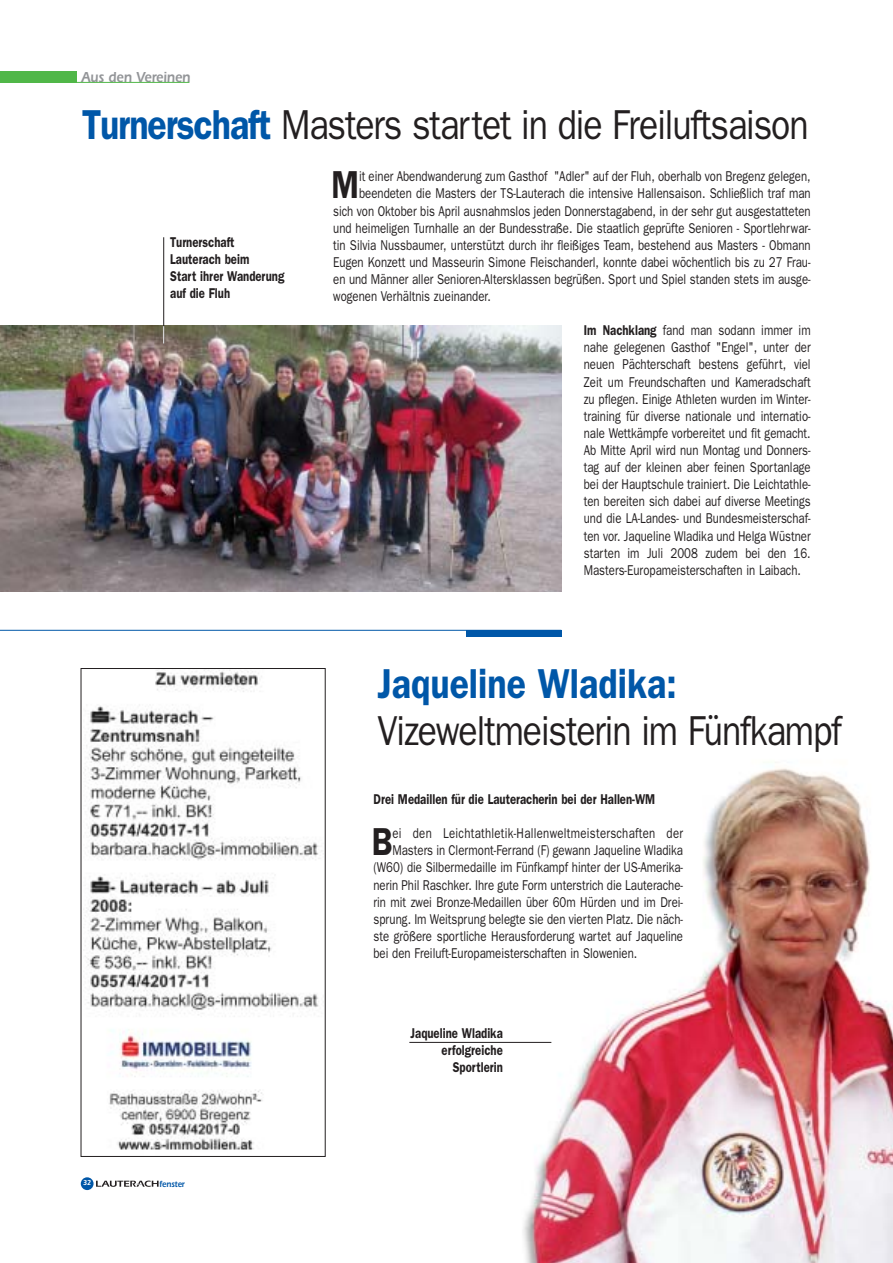
<style>
.page{position:relative;width:893px;height:1263px;background:#fff}
.page>*{position:absolute;margin:0;border:0;box-sizing:border-box;transform-origin:0 0}
.t1{font:42px "Franklin Gothic";letter-spacing:-.03em;color:#231f20;scale:.85 1}
.t2{font:600 42px "Franklin Gothic";color:#0057a8;scale:.85 1}
.t3{font:600 39.15px "Franklin Gothic";color:#231f20;scale:.8 1}
.t4{font:600 15px "Itc Eras";color:#939598;scale:.85 1}
.t5{font:14.25px/17.1px "Franklin Gothic";color:#231f20;text-align:justify;scale:.8 1}
.t6{font:600 14.25px/17.1px "Franklin Gothic";color:#231f20;scale:.8 1}
.t7{font:14.25px "Franklin Gothic";letter-spacing:.025em;color:#231f20;scale:.8 1}
.t8{font:600 9px "Itc Eras";color:#0057a8;scale:.85 1}
.t9{font:600 7.5px "Itc Eras";color:#fff;scale:.85 1}
.s1{font-weight:600;color:#0057a8}
.s2{font-weight:600}
</style>
<div class="page">
<img style="left:0;top:326px;width:561px;height:266px">
<img style="left:510px;top:762px;width:383px;height:501px">
<hr style="left:163px;top:237px;width:1px;height:107px;background:#231f20">
<svg style="left:163px;top:326px;width:1px;height:18px"></svg>
<hr style="left:0;top:630px;width:561px;height:1px;background:#0057a8">
<div style="left:466px;top:630px;width:95px;height:7px;background:#0057a8"></div>
<div style="left:81px;top:1177px;width:13px;height:13px;background:#0057a8;border-radius:50%"></div>
<svg style="left:96px;top:1180px;width:63px;height:7px"></svg>
<div style="left:0;top:72px;width:77px;height:11px;background:#50b748"></div>
<hr style="left:75px;top:82px;width:114px;height:1px;background:#50b748">
<hr style="left:409px;top:1042px;width:142px;height:1px;background:#231f20">
<img style="left:83px;top:670px;width:239px;height:480px">
<div style="left:81px;top:668px;width:244px;height:489px;border:1px solid #231f20"></div>
<p class="t4" style="left:82px;top:72px;width:130px">Aus den Vereinen</p>
<h1 class="t1" style="left:82px;top:110px;width:856px"><span class="s1">Turnerschaft</span> Masters startet in die Freiluftsaison</h1>
<p class="t6" style="left:170px;top:235px;width:144px">Turnerschaft<br>Lauterach beim<br>Start ihrer Wanderung auf die Fluh</p>
<p class="t9" style="left:83px;top:1180px;width:11px">32</p>
<p class="t8" style="left:160px;top:1181px;width:31px">fenster</p>
<h2 class="t3" style="left:332px;top:172px;width:36px">M</h2>
<p class="t5" style="left:359px;top:169px;width:566px">it einer Abendwanderung zum Gasthof "Adler" auf der Fluh, oberhalb von Bregenz gelegen,</p>
<p class="t5" style="left:359px;top:186px;width:566px">beendeten die Masters der TS-Lauterach die intensive Hallensaison. Schließlich traf man</p>
<p class="t5" style="left:333px;top:203px;width:598px">sich von Oktober bis April ausnahmslos jeden Donnerstagabend, in der sehr gut ausgestatteten</p>
<p class="t5" style="left:333px;top:220px;width:598px">und heimeligen Turnhalle an der Bundesstraße. Die staatlich geprüfte Senioren - Sportlehrwar-</p>
<p class="t5" style="left:333px;top:238px;width:598px">tin Silvia Nussbaumer, unterstützt durch ihr fleißiges Team, bestehend aus Masters - Obmann</p>
<p class="t5" style="left:333px;top:255px;width:598px">Eugen Konzett und Masseurin Simone Fleischanderl, konnte dabei wöchentlich bis zu 27 Frau-</p>
<p class="t5" style="left:333px;top:272px;width:598px">en und Männer aller Senioren-Altersklassen begrüßen. Sport und Spiel standen stets im ausge-</p>
<p class="t5" style="left:333px;top:289px;width:199px">wogenen Verhältnis zueinander.</p>
<p class="t5" style="left:584px;top:323px;width:285px"><span class="s2">Im Nachklang</span> fand man sodann immer im nahe gelegenen Gasthof "Engel", unter der neuen Pächterschaft bestens geführt, viel Zeit um Freundschaften und Kameradschaft zu pflegen. Einige Athleten wurden im Winter&shy;training für diverse nationale und internatio&shy;nale Wettkämpfe vorbereitet und fit gemacht.<br>Ab Mitte April wird nun Montag und Donners&shy;tag auf der kleinen aber feinen Sportanlage bei der Hauptschule trainiert. Die Leichtathle&shy;ten bereiten sich dabei auf diverse Meetings und die LA-Landes- und Bundesmeisterschaf&shy;ten vor. Jaqueline Wladika und Helga Wüstner starten im Juli 2008 zudem bei den 16.<br>Masters-Europameisterschaften in Laibach.</p>
<h1 class="t2" style="left:378px;top:669px;width:354px">Jaqueline Wladika:</h1>
<h1 class="t1" style="left:378px;top:716px;width:548px">Vizeweltmeisterin im Fünfkampf</h1>
<p class="t6" style="left:373px;top:792px;width:354px">Drei Medaillen für die Lauteracherin bei der Hallen-WM</p>
<h2 class="t3" style="left:372px;top:828px;width:27px">B</h2>
<p class="t7" style="left:392px;top:828px;width:365px">ei den Leichtathletik-Hallenweltmeisterschaften der</p>
<p class="t5" style="left:392px;top:843px;width:365px">Masters in Clermont-Ferrand (F) gewann Jaqueline Wladika</p>
<p class="t5" style="left:373px;top:860px;width:389px">(W60) die Silbermedaille im Fünfkampf hinter der US-Amerika-</p>
<p class="t5" style="left:373px;top:877px;width:388px">nerin Phil Raschker. Ihre gute Form unterstrich die Lauterache-</p>
<p class="t5" style="left:373px;top:894px;width:389px">rin mit zwei Bronze-Medaillen über 60m Hürden und im Drei-</p>
<p class="t5" style="left:373px;top:911px;width:388px">sprung. Im Weitsprung belegte sie den vierten Platz. Die näch-</p>
<p class="t5" style="left:373px;top:929px;width:388px">ste größere sportliche Herausforderung wartet auf Jaqueline</p>
<p class="t5" style="left:373px;top:946px;width:331px">bei den Freiluft-Europameisterschaften in Slowenien.</p>
<p class="t6" style="left:411px;top:1026px;width:117px;text-align:right">Jaqueline Wladika erfolgreiche<br>Sportlerin</p>
</div>
